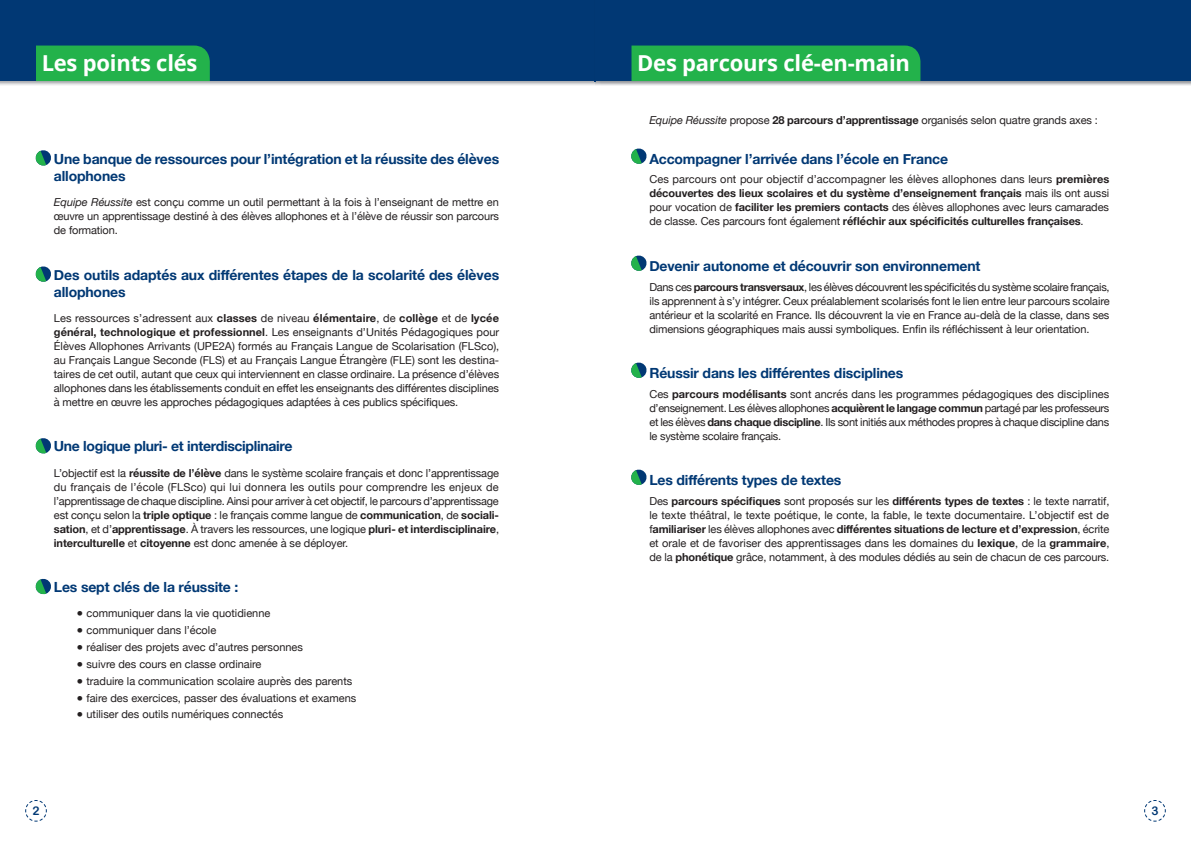
<style>
.page{position:relative;width:1191px;height:842px;background:#fff}
.page>*{position:absolute;margin:0;border:0;box-sizing:border-box;transform-origin:0 0}
.t1{font:700 22px "Open Sans";letter-spacing:-.01em;color:#fff}
.t2{font:700 14px/17px "Helvetica Neue";letter-spacing:-.01em;color:#013874}
.t3{font:12px "Arial Rounded MT Bold";color:#013874}
.t4{font:11px/14px "Helvetica Neue";letter-spacing:-.01em;color:#231f20;text-align:justify}
.s1{font-style:italic}
.s2{font-weight:700}
</style>
<div class="page">
<svg style="left:25px;top:800px;width:22px;height:22px"></svg>
<svg style="left:1144px;top:800px;width:21px;height:22px"></svg>
<div style="left:0;top:0;width:595px;height:81px;background:#013874"></div>
<svg style="left:35px;top:150px;width:16px;height:16px"></svg>
<svg style="left:35px;top:266px;width:16px;height:16px"></svg>
<svg style="left:35px;top:438px;width:16px;height:16px"></svg>
<svg style="left:35px;top:578px;width:16px;height:17px"></svg>
<div style="left:36px;top:46px;width:174px;height:35px;background:#23b24b"></div>
<div style="left:595px;top:0;width:596px;height:81px;background:#013874"></div>
<svg style="left:631px;top:148px;width:16px;height:16px"></svg>
<svg style="left:631px;top:255px;width:16px;height:16px"></svg>
<svg style="left:631px;top:362px;width:16px;height:16px"></svg>
<svg style="left:631px;top:469px;width:16px;height:16px"></svg>
<div style="left:631px;top:46px;width:289px;height:35px;background:#23b24b"></div>
<h1 class="t1" style="left:42px;top:48px;width:157px">Les points clés</h1>
<p class="t2" style="left:54px;top:151px;width:447px">Une banque de ressources pour l’intégration et la réussite des élèves allophones</p>
<p class="t4" style="left:54px;top:196px;width:447px"><span class="s1">Equipe Réussite</span> est conçu comme un outil permettant à la fois à l’enseignant de mettre en œuvre un apprentissage destiné à des élèves allophones et à l’élève de réussir son parcours de formation.</p>
<p class="t2" style="left:54px;top:266px;width:447px">Des outils adaptés aux différentes étapes de la scolarité des élèves allophones</p>
<p class="t4" style="left:54px;top:312px;width:447px">Les ressources s’adressent aux <span class="s2">classes</span> de niveau <span class="s2">élémentaire</span>, de <span class="s2">collège</span> et de <span class="s2">lycée général, technologique et professionnel</span>. Les enseignants d’Unités Pédagogiques pour Élèves Allophones Arrivants (UPE2A) formés au Français Langue de Scolarisation (FLSco), au Français Langue Seconde (FLS) et au Français Langue Étrangère (FLE) sont les destina&shy;taires de cet outil, autant que ceux qui interviennent en classe ordinaire. La présence d’élèves allophones dans les établissements conduit en effet les enseignants des différentes disciplines à mettre en œuvre les approches pédagogiques adaptées à ces publics spécifiques.</p>
<p class="t2" style="left:54px;top:438px;width:240px">Une logique pluri- et interdisciplinaire</p>
<p class="t4" style="left:54px;top:466px;width:447px">L’objectif est la <span class="s2">réussite de l’élève</span> dans le système scolaire français et donc l’apprentissage du français de l’école (FLSco) qui lui donnera les outils pour comprendre les enjeux de l’apprentissage de chaque discipline. Ainsi pour arriver à cet objectif, le parcours d’apprentissage est conçu selon la <span class="s2">triple optique</span> : le français comme langue de <span class="s2">communication</span>, de <span class="s2">sociali&shy;sation</span>, et d’<span class="s2">apprentissage</span>. À travers les ressources, une logique <span class="s2">pluri- et interdisciplinaire</span>, <span class="s2">interculturelle</span> et <span class="s2">citoyenne</span> est donc amenée à se déployer.</p>
<p class="t2" style="left:54px;top:579px;width:186px">Les sept clés de la réussite :</p>
<p class="t4" style="left:77px;top:607px;width:195px">● communiquer dans la vie quotidienne</p>
<p class="t4" style="left:77px;top:624px;width:141px">● communiquer dans l’école</p>
<p class="t4" style="left:77px;top:641px;width:228px">● réaliser des projets avec d’autres personnes</p>
<p class="t4" style="left:77px;top:657px;width:186px">● suivre des cours en classe ordinaire</p>
<p class="t4" style="left:77px;top:674px;width:277px">● traduire la communication scolaire auprès des parents</p>
<p class="t4" style="left:77px;top:691px;width:281px">● faire des exercices, passer des évaluations et examens</p>
<p class="t4" style="left:77px;top:708px;width:208px">● utiliser des outils numériques connectés</p>
<h1 class="t1" style="left:637px;top:48px;width:274px">Des parcours clé-en-main</h1>
<p class="t4" style="left:649px;top:114px;width:450px"><span class="s1">Equipe Réussite</span> propose <span class="s2">28 parcours d’apprentissage</span> organisés selon quatre grands axes :</p>
<p class="t2" style="left:649px;top:151px;width:300px">Accompagner l’arrivée dans l’école en France</p>
<p class="t4" style="left:649px;top:173px;width:461px">Ces parcours ont pour objectif d’accompagner les élèves allophones dans leurs <span class="s2">premières découvertes des lieux scolaires et du système d’enseignement français</span> mais ils ont aussi pour vocation de <span class="s2">faciliter les premiers contacts</span> des élèves allophones avec leurs camarades de classe. Ces parcours font également <span class="s2">réfléchir aux spécificités culturelles françaises</span>.</p>
<p class="t2" style="left:649px;top:258px;width:333px">Devenir autonome et découvrir son environnement</p>
<p class="t4" style="left:649px;top:280px;width:462px">Dans ces <span class="s2">parcours transversaux</span>, les élèves découvrent les spécificités du système scolaire français, ils apprennent à s’y intégrer. Ceux préalablement scolarisés font le lien entre leur parcours scolaire antérieur et la scolarité en France. Ils découvrent la vie en France au-delà de la classe, dans ses dimensions géographiques mais aussi symboliques. Enfin ils réfléchissent à leur orientation.</p>
<p class="t2" style="left:649px;top:365px;width:255px">Réussir dans les différentes disciplines</p>
<p class="t4" style="left:649px;top:387px;width:461px">Ces <span class="s2">parcours modélisants</span> sont ancrés dans les programmes pédagogiques des disciplines d’enseignement. Les élèves allophones <span class="s2">acquièrent le langage commun</span> partagé par les professeurs et les élèves <span class="s2">dans chaque discipline</span>. Ils sont initiés aux méthodes propres à chaque discipline dans le système scolaire français.</p>
<p class="t2" style="left:649px;top:472px;width:194px">Les différents types de textes</p>
<p class="t4" style="left:649px;top:494px;width:461px">Des <span class="s2">parcours spécifiques</span> sont proposés sur les <span class="s2">différents types de textes</span> : le texte narratif, le texte théâtral, le texte poétique, le conte, la fable, le texte documentaire. L’objectif est de f<span class="s2">amiliariser</span> les élèves allophones avec <span class="s2">différentes situations de lecture et d’expression</span>, écrite et orale et de favoriser des apprentissages dans les domaines du <span class="s2">lexique</span>, de la <span class="s2">grammaire</span>, de la <span class="s2">phonétique</span> grâce, notamment, à des modules dédiés au sein de chacun de ces parcours.</p>
<p class="t3" style="left:32px;top:804px;width:9px">2</p>
<p class="t3" style="left:1151px;top:804px;width:9px">3</p>
</div>
